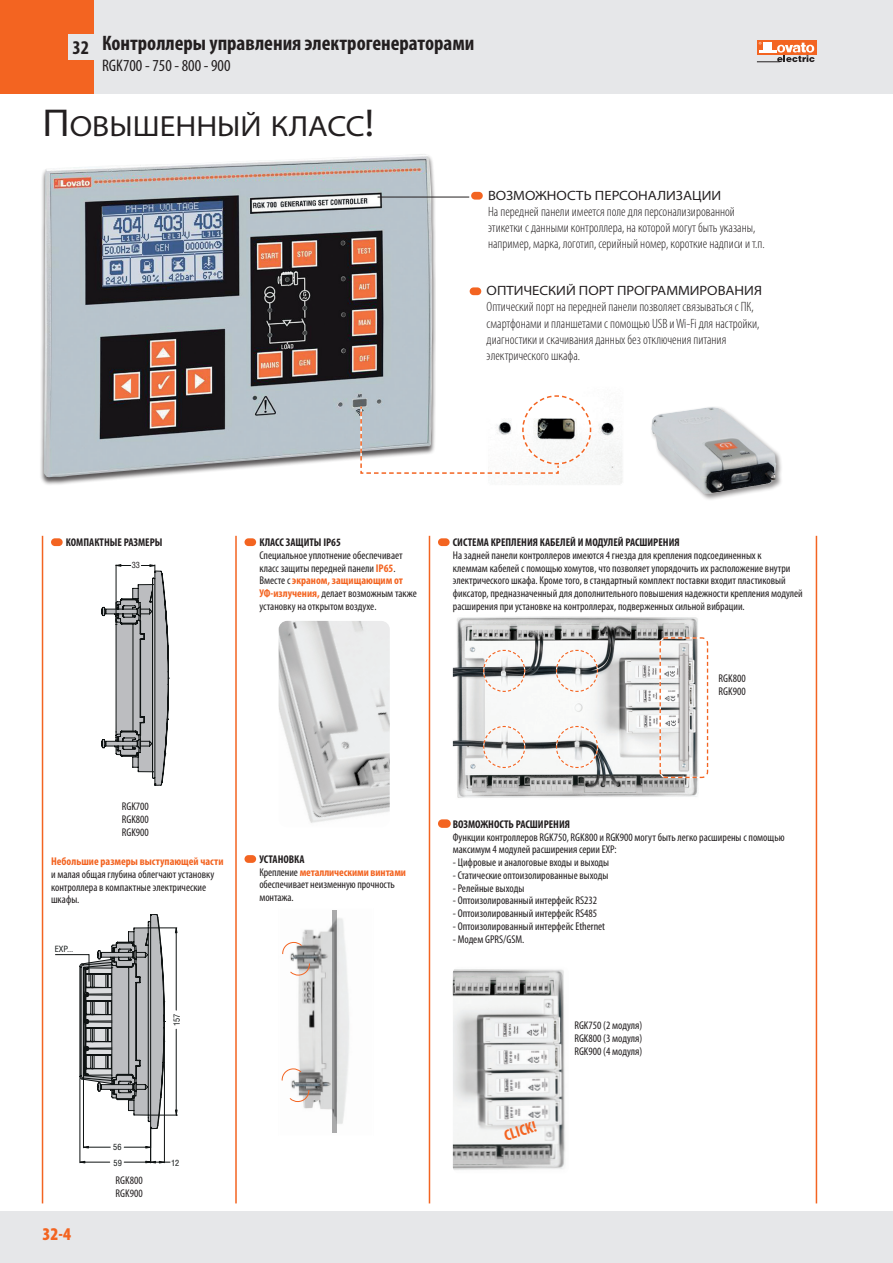
<style>
.page{position:relative;width:893px;height:1263px;background:#fff}
.page>*{position:absolute;margin:0;border:0;box-sizing:border-box;transform-origin:0 0}
.t1{font:semi-expanded 29.25px "Myriad Pro";color:#231f20}
.t2{font:700 condensed 21px "Myriad Pro";color:#231f20}
.t3{font:700 condensed 19.5px "Myriad Pro";color:#231f20}
.t4{font:900 condensed 18px "Myriad Pro";color:#f36421}
.t5{font:condensed 16.8px "Myriad Pro";color:#231f20}
.t6{font:700 condensed 15.6px "Myriad Pro";color:#f36421}
.t7{font:300 condensed 13.5px/16.2px "Myriad Pro";color:#231f20}
.t8{font:semi-expanded 13.5px "Myriad Pro";color:#231f20}
.t9{font:condensed 11.25px/12.8px "Myriad Pro";color:#231f20}
.t10{font:700 condensed 11.25px "Myriad Pro";color:#231f20}
.t11{font:700 condensed 11.25px "Myriad Pro";color:#f36421}
.t12{font:condensed 8.25px/15.1px "Helvetica";color:#0f1313}
.t13{font:condensed 8.25px "Helvetica";color:#231f20}
.s1{font-size:39px}
.s2{font-weight:700;color:#f36421}
.s3{font-weight:700}
</style>
<div class="page">
<div style="left:0;top:0;width:893px;height:94px;background:#e6e7e9"></div>
<div style="left:0;top:1212px;width:893px;height:51px;background:#e6e7e9"></div>
<div style="left:757px;top:40px;width:59px;height:15px;background:#f36421"></div>
<svg style="left:757px;top:42px;width:58px;height:20px"></svg>
<div style="left:0;top:0;width:94px;height:94px;background:#f36421"></div>
<div style="left:68px;top:34px;width:28px;height:26px;background:#e6e7e9"></div>
<hr style="left:42px;top:536px;width:1px;height:667px;background:#f36421">
<hr style="left:235px;top:536px;width:2px;height:667px;background:#f36421">
<hr style="left:429px;top:536px;width:1px;height:667px;background:#f36421">
<hr style="left:816px;top:536px;width:1px;height:667px;background:#f36421">
<div style="left:40px;top:154px;width:396px;height:332px;background:#231f20;opacity:.75"></div>
<img style="left:44px;top:154px;width:388px;height:323px">
<div style="left:470px;top:287px;width:11px;height:8px;background:#f36421;border-radius:4px"></div>
<div style="left:438px;top:538px;width:12px;height:8px;background:#f36421;border-radius:4px"></div>
<div style="left:542px;top:420px;width:79px;height:64px;background:#f6f7f6"></div>
<div style="left:487px;top:386px;width:136px;height:100px;border:1px solid #fff;border-radius:4px"></div>
<hr style="left:378px;top:197px;width:91px;height:1px;background:#231f20">
<div style="left:471px;top:192px;width:12px;height:8px;background:#f36421;border-radius:4px"></div>
<svg style="left:360px;top:394px;width:232px;height:81px"></svg>
<img style="left:453px;top:616px;width:245px;height:182px">
<svg style="left:483px;top:649px;width:43px;height:43px"></svg>
<svg style="left:555px;top:649px;width:44px;height:43px"></svg>
<svg style="left:483px;top:725px;width:43px;height:44px"></svg>
<svg style="left:555px;top:725px;width:44px;height:44px"></svg>
<svg style="left:659px;top:637px;width:50px;height:142px"></svg>
<div style="left:51px;top:538px;width:12px;height:8px;background:#f36421;border-radius:4px"></div>
<hr style="left:80px;top:1078px;width:1px;height:85px;background:#0f1313">
<hr style="left:150px;top:1129px;width:1px;height:34px;background:#0f1313">
<hr style="left:164px;top:1023px;width:1px;height:140px;background:#0f1313">
<svg style="left:124px;top:1161px;width:46px;height:2px"></svg>
<svg style="left:79px;top:1161px;width:31px;height:2px"></svg>
<svg style="left:55px;top:914px;width:123px;height:234px"></svg>
<div style="left:244px;top:538px;width:12px;height:8px;background:#f36421;border-radius:4px"></div>
<img style="left:278px;top:621px;width:112px;height:202px">
<div style="left:244px;top:855px;width:12px;height:8px;background:#f36421;border-radius:4px"></div>
<img style="left:282px;top:918px;width:67px;height:215px">
<svg style="left:332px;top:910px;width:5px;height:222px"></svg>
<svg style="left:282px;top:942px;width:20px;height:12px"></svg>
<svg style="left:290px;top:963px;width:20px;height:13px"></svg>
<svg style="left:281px;top:1068px;width:21px;height:13px"></svg>
<svg style="left:289px;top:1090px;width:21px;height:12px"></svg>
<div style="left:438px;top:819px;width:13px;height:9px;background:#f36421;border-radius:4px"></div>
<img style="left:453px;top:969px;width:112px;height:201px">
<svg style="left:101px;top:564px;width:69px;height:221px"></svg>
<div style="left:650px;top:406px;width:133px;height:95px;background:#231f20;opacity:.5"></div>
<img style="left:651px;top:407px;width:125px;height:87px">
<h3 class="t3" style="left:72px;top:35px;width:18px">32</h3>
<h2 class="t2" style="left:102px;top:30px;width:374px">Контроллеры управления электрогенераторами</h2>
<h3 class="t5" style="left:102px;top:55px;width:130px">RGK700 - 750 - 800 - 900</h3>
<h1 class="t1" style="left:43px;top:107px;width:333px"><span class="s1">П</span>овышенный класс<span class="s1">!</span></h1>
<p class="t8" style="left:488px;top:187px;width:235px">ВОЗМОЖНОСТЬ ПЕРСОНАЛИЗАЦИИ</p>
<p class="t7" style="left:488px;top:203px;width:278px">На передней панели имеется поле для персонализированной этикетки с данными контроллера, на которой могут быть указаны, например, марка, логотип, серийный номер, короткие надписи и т.п.</p>
<p class="t8" style="left:487px;top:282px;width:277px">ОПТИЧЕСКИЙ ПОРТ ПРОГРАММИРОВАНИЯ</p>
<p class="t7" style="left:487px;top:299px;width:274px">Оптический порт на передней панели позволяет связываться с ПК, смартфонами и планшетами с помощью USB и Wi-Fi для настройки, диагностики и скачивания данных без отключения питания электрического шкафа.</p>
<p class="t10" style="left:66px;top:535px;width:98px">КОМПАКТНЫЕ РАЗМЕРЫ</p>
<p class="t13" style="left:132px;top:560px;width:10px">33</p>
<p class="t10" style="left:259px;top:535px;width:83px">КЛАСС ЗАЩИТЫ IP65</p>
<p class="t9" style="left:259px;top:549px;width:159px">Специальное уплотнение обеспечивает класс защиты передней панели <span class="s2">IP65</span>.<br>Вместе с <span class="s2">экраном, защищающим от УФ-излучения,</span> делает возможным также установку на открытом воздухе.</p>
<p class="t10" style="left:453px;top:535px;width:228px">СИСТЕМА КРЕПЛЕНИЯ КАБЕЛЕЙ И МОДУЛЕЙ РАСШИРЕНИЯ</p>
<p class="t9" style="left:453px;top:549px;width:351px">На задней панели контроллеров имеются 4 гнезда для крепления подсоединенных к<br>клеммам кабелей с помощью хомутов, что позволяет упорядочить их расположение внутри электрического шкафа. Кроме того, в стандартный комплект поставки входит пластиковый фиксатор, предназначенный для дополнительного повышения надежности крепления модулей расширения при установке на контроллерах, подверженных сильной вибрации.</p>
<p class="t9" style="left:719px;top:672px;width:29px">RGK800<br>RGK900</p>
<p class="t9" style="left:122px;top:800px;width:29px;text-align:justify">RGK700<br>RGK800<br>RGK900</p>
<p class="t11" style="left:51px;top:854px;width:174px">Небольшие размеры выступающей части</p>
<p class="t9" style="left:51px;top:867px;width:165px">и малая общая глубина облегчают установку контроллера в компактные электрические шкафы.</p>
<p class="t12" style="left:55px;top:941px;width:20px">EXP...</p>
<p class="t12" style="left:169px;top:1026px;width:14px;rotate:-90deg">157</p>
<p class="t9" style="left:259px;top:853px;width:148px"><span class="s3">УСТАНОВКА<br></span>Крепление <span class="s2">металлическими винтами </span>обеспечивает неизменную прочность монтажа.</p>
<h3 class="t4" style="left:43px;top:1223px;width:30px">32-4</h3>
<p class="t12" style="left:113px;top:1140px;width:10px">56<br>59</p>
<p class="t9" style="left:116px;top:1174px;width:29px">RGK800<br>RGK900</p>
<p class="t12" style="left:171px;top:1155px;width:10px">12</p>
<p class="t10" style="left:453px;top:817px;width:119px">ВОЗМОЖНОСТЬ РАСШИРЕНИЯ</p>
<p class="t9" style="left:453px;top:830px;width:333px">Функции контроллеров RGK750, RGK800 и RGK900 могут быть легко расширены с помощью максимум 4 модулей расширения серии EXP:</p>
<p class="t9" style="left:453px;top:856px;width:158px">- Цифровые и аналоговые входы и выходы</p>
<p class="t9" style="left:453px;top:869px;width:157px">- Статические оптоизолированные выходы</p>
<p class="t9" style="left:453px;top:881px;width:73px">- Релейные выходы</p>
<p class="t9" style="left:453px;top:894px;width:146px">- Оптоизолированный интерфейс RS232</p>
<p class="t9" style="left:453px;top:907px;width:146px">- Оптоизолированный интерфейс RS485</p>
<p class="t9" style="left:453px;top:920px;width:154px">- Оптоизолированный интерфейс Ethernet</p>
<p class="t9" style="left:453px;top:932px;width:73px">- Модем GPRS/GSM.</p>
<h3 class="t6" style="left:502px;top:1126px;width:35px;rotate:-17deg">CLICK!</h3>
<p class="t9" style="left:574px;top:1019px;width:69px;text-align:justify">RGK750 (2 модуля)<br>RGK800 (3 модуля)<br>RGK900 (4 модуля)</p>
</div>
